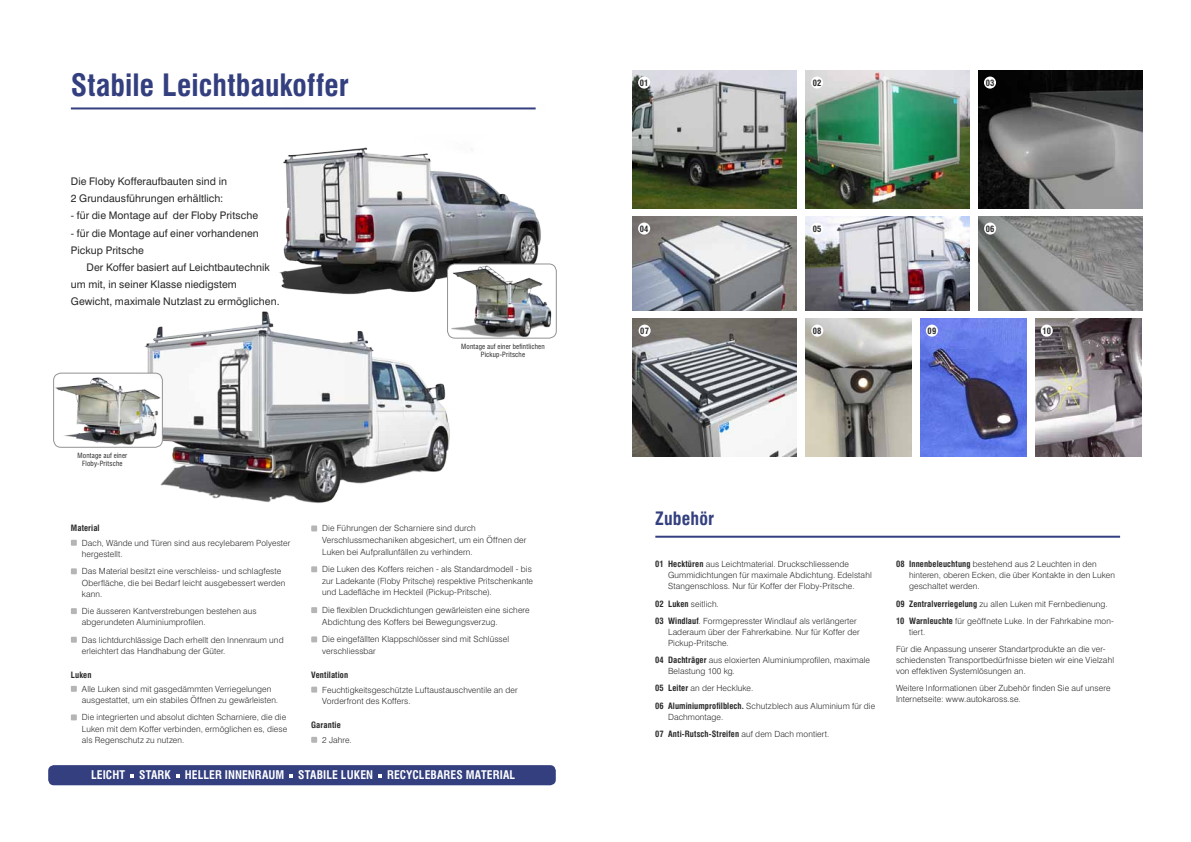
<style>
.page{position:relative;width:1191px;height:842px;background:#fff}
.page>*{position:absolute;margin:0;border:0;box-sizing:border-box;transform-origin:0 0}
.t1{font:700 condensed 30px "Swiss 721 BT";letter-spacing:.005em;color:#333f7f}
.t2{font:700 condensed 18px "Swiss 721 BT";letter-spacing:.005em;color:#333f7f}
.t3{font:700 condensed 11.7px "Swiss 721 BT";letter-spacing:.005em;color:#fff}
.t4{font:10.5px/17px "Swiss 721 BT";letter-spacing:.005em;color:#292929}
.t5{font:300 8.5px/11px "Swiss 721 BT";letter-spacing:.01em;color:#292929}
.t6{font:700 condensed 8.5px "Swiss 721 BT";letter-spacing:.015em;color:#292929}
.t7{font:condensed 7px/8.4px "Swiss 721 BT";letter-spacing:.02em;color:#292929;text-align:center}
.s1{font-weight:700;font-stretch:condensed}
</style>
<div class="page">
<hr style="left:71px;top:107px;width:464px;height:2px;background:#333f7f">
<hr style="left:655px;top:536px;width:465px;height:2px;background:#333f7f">
<div style="left:48px;top:765px;width:508px;height:20px;background:#333f7f;border-radius:6px"></div>
<svg style="left:130px;top:774px;width:4px;height:3px"></svg>
<svg style="left:176px;top:774px;width:4px;height:3px"></svg>
<svg style="left:378px;top:774px;width:4px;height:3px"></svg>
<img style="left:276px;top:107px;width:269px;height:164px">
<img style="left:127px;top:271px;width:323px;height:232px">
<img style="left:53px;top:374px;width:110px;height:76px">
<img style="left:446px;top:265px;width:111px;height:75px">
<img style="left:632px;top:217px;width:165px;height:93px">
<img style="left:632px;top:319px;width:165px;height:137px">
<img style="left:978px;top:71px;width:164px;height:138px">
<img style="left:632px;top:71px;width:165px;height:137px">
<img style="left:978px;top:217px;width:164px;height:93px">
<img style="left:805px;top:71px;width:164px;height:138px">
<div style="left:638px;top:77px;width:12px;height:12px;background:#fff;border-radius:50%"></div>
<div style="left:984px;top:223px;width:12px;height:12px;background:#fff;border-radius:50%"></div>
<div style="left:984px;top:77px;width:12px;height:12px;background:#fff;border-radius:50%"></div>
<div style="left:811px;top:77px;width:12px;height:12px;background:#fff;border-radius:50%"></div>
<img style="left:1035px;top:319px;width:106px;height:137px">
<div style="left:638px;top:325px;width:12px;height:12px;background:#fff;border-radius:50%"></div>
<div style="left:638px;top:223px;width:12px;height:12px;background:#fff;border-radius:50%"></div>
<img style="left:920px;top:319px;width:106px;height:137px">
<div style="left:926px;top:325px;width:12px;height:12px;background:#fff;border-radius:50%"></div>
<img style="left:805px;top:319px;width:106px;height:137px">
<div style="left:811px;top:325px;width:12px;height:12px;background:#fff;border-radius:50%"></div>
<img style="left:805px;top:217px;width:164px;height:93px">
<div style="left:811px;top:223px;width:12px;height:12px;background:#fff;border-radius:50%"></div>
<div style="left:1040px;top:325px;width:12px;height:12px;background:#fff;border-radius:50%"></div>
<svg style="left:71px;top:540px;width:6px;height:6px"></svg>
<svg style="left:71px;top:568px;width:6px;height:6px"></svg>
<svg style="left:71px;top:608px;width:6px;height:6px"></svg>
<svg style="left:71px;top:637px;width:6px;height:6px"></svg>
<svg style="left:71px;top:686px;width:6px;height:6px"></svg>
<svg style="left:71px;top:714px;width:6px;height:6px"></svg>
<svg style="left:311px;top:525px;width:6px;height:6px"></svg>
<svg style="left:311px;top:566px;width:6px;height:6px"></svg>
<svg style="left:311px;top:607px;width:6px;height:6px"></svg>
<svg style="left:311px;top:636px;width:6px;height:6px"></svg>
<svg style="left:311px;top:687px;width:6px;height:6px"></svg>
<svg style="left:311px;top:737px;width:6px;height:6px"></svg>
<h1 class="t1" style="left:71px;top:67px;width:280px">Stabile Leichtbaukoffer</h1>
<p class="t4" style="left:71px;top:173px;width:158px">Die Floby Kofferaufbauten sind in<br>2 Grundausführungen erhältlich:</p>
<p class="t4" style="left:71px;top:207px;width:189px">- für die Montage auf der Floby Pritsche</p>
<p class="t4" style="left:71px;top:224px;width:189px">- für die Montage auf einer vorhandenen<br>Pickup Pritsche</p>
<p class="t4" style="left:71px;top:258px;width:210px;text-indent:16px">Der Koffer basiert auf Leichtbautechnik um mit, in seiner Klasse niedigstem<br>Gewicht, maximale Nutzlast zu ermöglichen.</p>
<p class="t7" style="left:461px;top:342px;width:85px">Montage auf einer befintlichen<br>Pickup-Pritsche</p>
<p class="t7" style="left:78px;top:451px;width:51px">Montage auf einer<br>Floby-Pritsche</p>
<p class="t6" style="left:71px;top:523px;width:30px">Material</p>
<p class="t5" style="left:82px;top:537px;width:210px">Dach, Wände und Türen sind aus recylebarem Polyester hergestellt.</p>
<p class="t5" style="left:82px;top:566px;width:205px">Das Material besitzt eine verschleiss- und schlagfeste<br>Oberfläche, die bei Bedarf leicht ausgebessert werden kann.</p>
<p class="t5" style="left:82px;top:605px;width:176px">Die äusseren Kantverstrebungen bestehen aus abgerundeten Aluminiumprofilen.</p>
<p class="t5" style="left:82px;top:634px;width:203px">Das lichtdurchlässige Dach erhellt den Innenraum und erleichtert das Handhabung der Güter.</p>
<p class="t6" style="left:71px;top:669px;width:22px">Luken</p>
<p class="t5" style="left:82px;top:683px;width:198px">Alle Luken sind mit gasgedämmten Verriegelungen ausgestattet, um ein stabiles Öffnen zu gewärleisten.</p>
<p class="t5" style="left:82px;top:712px;width:207px">Die integrierten und absolut dichten Scharniere, die die<br>Luken mit dem Koffer verbinden, ermöglichen es, diese als Regenschutz zu nutzen.</p>
<p class="t5" style="left:322px;top:523px;width:206px;line-height:11.5px">Die Führungen der Scharniere sind durch<br>Verschlussmechaniken abgesichert, um ein Öffnen der<br>Luken bei Aufprallunfällen zu verhindern.</p>
<p class="t5" style="left:322px;top:563px;width:212px;line-height:11.5px">Die Luken des Koffers reichen - als Standardmodell - bis zur Ladekante (Floby Pritsche) respektive Pritschenkante und Ladefläche im Heckteil (Pickup-Pritsche).</p>
<p class="t5" style="left:322px;top:604px;width:209px;line-height:11.5px">Die flexiblen Druckdichtungen gewärleisten eine sichere<br>Abdichtung des Koffers bei Bewegungsverzug.</p>
<p class="t5" style="left:322px;top:633px;width:188px;line-height:11.5px">Die eingefällten Klappschlösser sind mit Schlüssel verschliessbar</p>
<p class="t6" style="left:311px;top:670px;width:39px">Ventilation</p>
<p class="t5" style="left:322px;top:684px;width:197px;line-height:11.5px">Feuchtigkeitsgeschützte Luftaustauschventile an der<br>Vorderfront des Koffers.</p>
<p class="t6" style="left:311px;top:720px;width:31px">Garantie</p>
<p class="t5" style="left:322px;top:734px;width:31px">2 Jahre.</p>
<h3 class="t3" style="left:91px;top:768px;width:426px">LEICHT STARK HELLER INNENRAUM STABILE LUKEN RECYCLEBARES MATERIAL</h3>
<p class="t6" style="left:640px;top:77px;width:10px">01</p>
<p class="t6" style="left:812px;top:78px;width:10px">02</p>
<p class="t6" style="left:985px;top:77px;width:10px">03</p>
<p class="t6" style="left:640px;top:224px;width:10px">04</p>
<p class="t6" style="left:812px;top:224px;width:10px">05</p>
<p class="t6" style="left:985px;top:223px;width:10px">06</p>
<p class="t6" style="left:640px;top:326px;width:10px">07</p>
<p class="t6" style="left:812px;top:325px;width:10px">08</p>
<p class="t6" style="left:927px;top:325px;width:10px">09</p>
<p class="t6" style="left:1042px;top:325px;width:10px">10</p>
<h2 class="t2" style="left:655px;top:507px;width:60px">Zubehör</h2>
<p class="t5" style="left:668px;top:559px;width:205px;text-indent:-13px"><span class="s1">01 Hecktüren</span> aus Leichtmaterial. Druckschliessende<br>Gummidichtungen für maximale Abdichtung. Edelstahl<br>Stangenschloss. Nur für Koffer der Floby-Pritsche.</p>
<p class="t5" style="left:655px;top:595px;width:203px;line-height:17.2px"><span class="s1">02 Luken</span> seitlich.<br><span class="s1">03 Windlauf</span>. Formgepresster Windlauf als verlängerter</p>
<p class="t5" style="left:668px;top:626px;width:193px">Laderaum über der Fahrerkabine. Nur für Koffer der<br>Pickup-Pritsche.</p>
<p class="t5" style="left:668px;top:654px;width:204px;text-indent:-13px"><span class="s1">04 Dachträger</span> aus eloxierten Aluminiumprofilen, maximale<br>Belastung 100 kg.</p>
<p class="t5" style="left:655px;top:680px;width:222px;line-height:17.2px"><span class="s1">05 Leiter</span> an der Heckluke.<br><span class="s1">06 Aluminiumprofilblech.</span> Schutzblech aus Aluminium für die</p>
<p class="t5" style="left:655px;top:708px;width:176px;line-height:17.2px;text-indent:13px">Dachmontage.<br><span class="s1">07 Anti-Rutsch-Streifen</span> auf dem Dach montiert.</p>
<p class="t5" style="left:909px;top:559px;width:207px;text-indent:-13px"><span class="s1">08 Innenbeleuchtung</span> bestehend aus 2 Leuchten in den hinteren, oberen Ecken, die über Kontakte in den Luken geschaltet werden.</p>
<p class="t5" style="left:896px;top:595px;width:219px;line-height:17.2px"><span class="s1">09 Zentralverriegelung</span> zu allen Luken mit Fernbedienung.<br><span class="s1">10 Warnleuchte</span> für geöffnete Luke. In der Fahrkabine mon-</p>
<p class="t5" style="left:896px;top:623px;width:211px;line-height:17.2px;text-indent:13px">tiert.<br>Für die Anpassung unserer Standartprodukte an die ver-</p>
<p class="t5" style="left:896px;top:654px;width:219px">schiedensten Transportbedürfnisse bieten wir eine Vielzahl von effektiven Systemlösungen an.</p>
<p class="t5" style="left:896px;top:683px;width:216px">Weitere Informationen über Zubehör finden Sie auf unsere<br>Internetseite: www.autokaross.se.</p>
</div>
